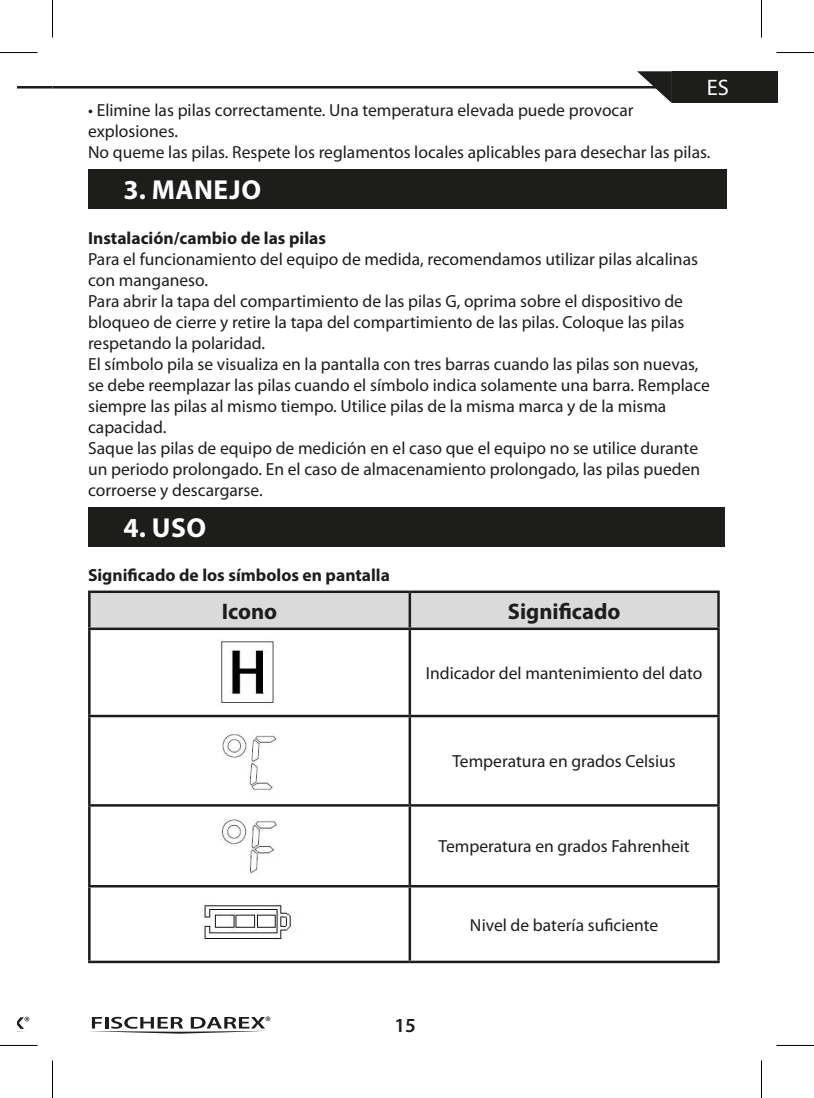
<style>
.page{position:relative;width:814px;height:1098px;background:#fff}
.page>*{position:absolute;margin:0;border:0;box-sizing:border-box;transform-origin:0 0}
.Moyen_titre{font:700 27.5px "Myriad Pro";letter-spacing:.02em;color:#fff}
.Texte_tab_point{font:700 22.5px "Myriad Pro";color:#1d1d1b}
.t1{font:22.5px "Myriad Pro";color:#fff}
.t2{font:600 20px "Myriad Pro";color:#1d1d1b}
.Petit_titre{font:17.5px/21px "Myriad Pro";color:#1d1d1b}
.Texte_Aligné_Gauche{font:17.5px/21px "Myriad Pro";color:#1d1d1b}
.Texte_tab_triangle{font:17.5px "Myriad Pro";color:#1d1d1b}
.Texte_Aligné_Gauche-2{font:700 17.5px "Myriad Pro";color:#1d1d1b}
.Petit_titre-2{font:700 17.5px "Myriad Pro";color:#1d1d1b}
</style>
<div class="page">
<hr style="left:17px;top:86px;width:36px;height:2px;background:#1d1d1b">
<div style="left:672px;top:71px;width:105px;height:32px;background:#1d1d1b"></div>
<svg style="left:637px;top:71px;width:35px;height:32px"></svg>
<hr style="left:53px;top:86px;width:616px;height:2px;background:#1d1d1b">
<svg style="left:17px;top:1016px;width:12px;height:16px"></svg>
<svg style="left:90px;top:1016px;width:180px;height:17px"></svg>
<div style="left:88px;top:169px;width:638px;height:40px;background:#1d1d1b"></div>
<div style="left:88px;top:506px;width:636px;height:40px;background:#1d1d1b"></div>
<div style="left:91px;top:593px;width:626px;height:34px;background:#dadada"></div>
<hr style="left:88px;top:590px;width:322px;height:3px;background:#1d1d1b">
<hr style="left:88px;top:593px;width:3px;height:34px;background:#1d1d1b">
<hr style="left:410px;top:590px;width:309px;height:3px;background:#1d1d1b">
<hr style="left:408px;top:593px;width:3px;height:34px;background:#1d1d1b">
<hr style="left:717px;top:593px;width:2px;height:34px;background:#1d1d1b">
<hr style="left:88px;top:627px;width:322px;height:3px;background:#1d1d1b">
<hr style="left:88px;top:630px;width:3px;height:84px;background:#1d1d1b">
<hr style="left:410px;top:627px;width:309px;height:3px;background:#1d1d1b">
<hr style="left:408px;top:630px;width:3px;height:84px;background:#1d1d1b">
<hr style="left:717px;top:630px;width:2px;height:84px;background:#1d1d1b">
<hr style="left:88px;top:714px;width:322px;height:3px;background:#1d1d1b">
<hr style="left:88px;top:717px;width:3px;height:87px;background:#1d1d1b">
<hr style="left:410px;top:714px;width:309px;height:3px;background:#1d1d1b">
<hr style="left:408px;top:717px;width:3px;height:87px;background:#1d1d1b">
<hr style="left:717px;top:717px;width:2px;height:87px;background:#1d1d1b">
<hr style="left:88px;top:804px;width:322px;height:2px;background:#1d1d1b">
<hr style="left:88px;top:806px;width:3px;height:78px;background:#1d1d1b">
<hr style="left:410px;top:804px;width:309px;height:2px;background:#1d1d1b">
<hr style="left:408px;top:806px;width:3px;height:78px;background:#1d1d1b">
<hr style="left:717px;top:806px;width:2px;height:78px;background:#1d1d1b">
<hr style="left:88px;top:884px;width:322px;height:3px;background:#1d1d1b">
<hr style="left:88px;top:887px;width:3px;height:73px;background:#1d1d1b">
<hr style="left:410px;top:884px;width:309px;height:3px;background:#1d1d1b">
<hr style="left:408px;top:887px;width:3px;height:73px;background:#1d1d1b">
<hr style="left:717px;top:887px;width:2px;height:73px;background:#1d1d1b">
<hr style="left:88px;top:960px;width:322px;height:2px;background:#1d1d1b">
<hr style="left:410px;top:960px;width:309px;height:2px;background:#1d1d1b">
<img style="left:221px;top:641px;width:53px;height:64px">
<img style="left:222px;top:734px;width:55px;height:57px">
<img style="left:220px;top:819px;width:57px;height:55px">
<img style="left:201px;top:904px;width:95px;height:37px">
<hr style="left:0;top:52px;width:38px;height:1px;background:#000">
<hr style="left:776px;top:52px;width:38px;height:1px;background:#000">
<hr style="left:0;top:1044px;width:38px;height:1px;background:#000">
<hr style="left:776px;top:1044px;width:38px;height:1px;background:#000">
<hr style="left:52px;top:0;width:1px;height:37px;background:#000">
<hr style="left:52px;top:1060px;width:1px;height:37px;background:#000">
<hr style="left:761px;top:0;width:1px;height:37px;background:#000">
<hr style="left:761px;top:1060px;width:1px;height:37px;background:#000">
<p class="t1" style="left:707px;top:74px;width:24px">ES</p>
<p class="Texte_Aligné_Gauche" style="left:88px;top:100px;width:547px">• Elimine las pilas correctamente. Una temperatura elevada puede provocar explosiones.</p>
<p class="Texte_Aligné_Gauche" style="left:88px;top:142px;width:624px">No queme las pilas. Respete los reglamentos locales aplicables para desechar las pilas.</p>
<p class="Moyen_titre" style="left:123px;top:172px;width:139px">3. MANEJO</p>
<p class="Petit_titre-2" style="left:88px;top:226px;width:239px">Instalación/cambio de las pilas</p>
<p class="Petit_titre" style="left:88px;top:248px;width:611px">Para el funcionamiento del equipo de medida, recomendamos utilizar pilas alcalinas con manganeso.</p>
<p class="Petit_titre" style="left:88px;top:290px;width:598px;text-align:justify">Para abrir la tapa del compartimiento de las pilas G, oprima sobre el dispositivo de bloqueo de cierre y retire la tapa del compartimiento de las pilas. Coloque las pilas respetando la polaridad.</p>
<p class="Petit_titre" style="left:88px;top:353px;width:623px">El símbolo pila se visualiza en la pantalla con tres barras cuando las pilas son nuevas, se debe reemplazar las pilas cuando el símbolo indica solamente una barra. Remplace siempre las pilas al mismo tiempo. Utilice pilas de la misma marca y de la misma capacidad.</p>
<p class="Petit_titre" style="left:88px;top:437px;width:613px;text-align:justify">Saque las pilas de equipo de medición en el caso que el equipo no se utilice durante un periodo prolongado. En el caso de almacenamiento prolongado, las pilas pueden corroerse y descargarse.</p>
<p class="Moyen_titre" style="left:123px;top:509px;width:84px">4. USO</p>
<p class="Texte_Aligné_Gauche-2" style="left:88px;top:563px;width:303px">Significado de los símbolos en pantalla</p>
<p class="Texte_tab_point" style="left:222px;top:596px;width:57px">Icono</p>
<p class="Texte_tab_point" style="left:508px;top:596px;width:114px">Significado</p>
<p class="Texte_tab_triangle" style="left:426px;top:662px;width:278px">Indicador del mantenimiento del dato</p>
<p class="Texte_tab_triangle" style="left:452px;top:750px;width:225px">Temperatura en grados Celsius</p>
<p class="Texte_tab_triangle" style="left:438px;top:835px;width:253px">Temperatura en grados Fahrenheit</p>
<p class="t2" style="left:394px;top:1012px;width:23px">15</p>
<p class="Texte_tab_triangle" style="left:470px;top:913px;width:190px">Nivel de batería suficiente</p>
</div>
